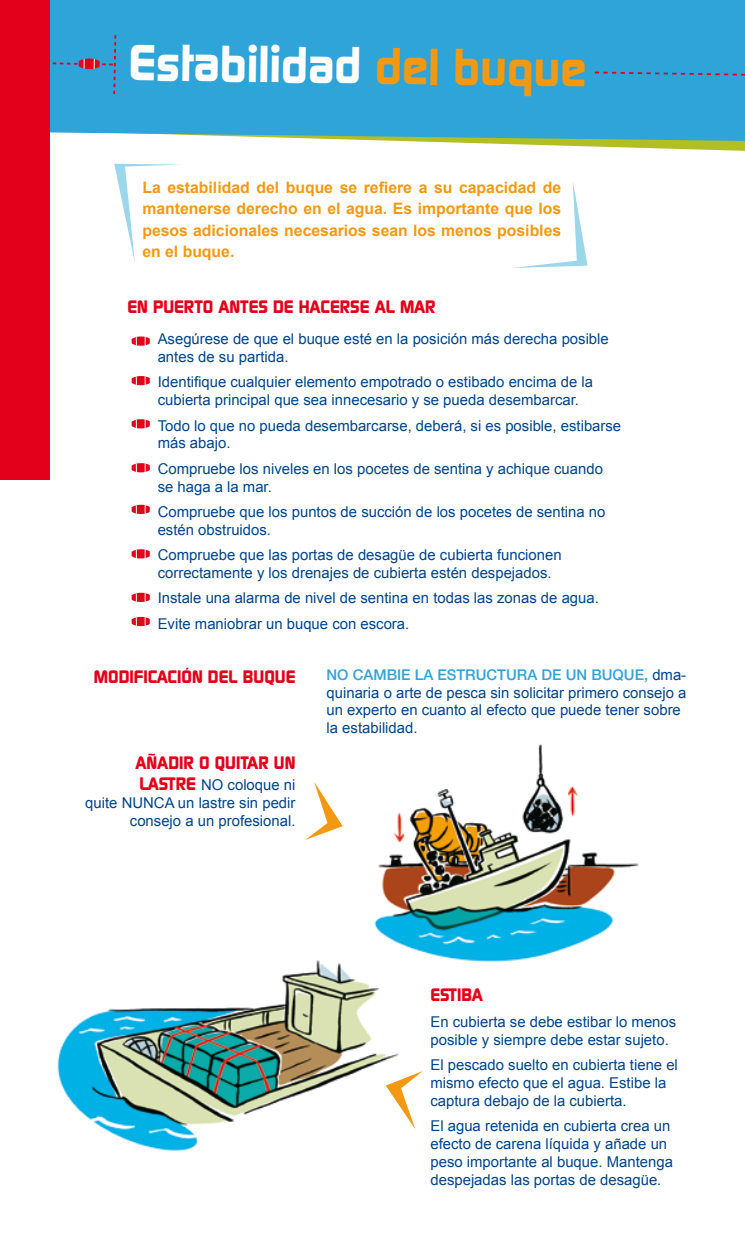
<style>
.page{position:relative;width:745px;height:1241px;background:#fff}
.page>*{position:absolute;margin:0;border:0;box-sizing:border-box;transform-origin:0 0}
.t1{font:700 49px "Digital";color:#fff}
.t2{font:700 17.5px "Digital";color:#e2001a}
.t3{font:700 15.75px/21px "Arial";color:#f39911;text-align:justify}
.t4{font:14.88px/17.8px "Arial";color:#004489}
.t5{font:500 14.88px "Helvetica Neue LT Std";color:#2fa4d8}
.s1{color:#f39911}
.s2{font-family:"Digital";font-weight:700;font-size:17.5px;color:#e2001a}
.s3{font-family:"Arial";font-weight:400;color:#004489}
</style>
<div class="page">
<svg style="left:402px;top:141px;width:342px;height:10px"></svg>
<div style="left:50px;top:0;width:694px;height:141px;background:#2fa4d8"></div>
<img style="left:57px;top:960px;width:342px;height:191px">
<img style="left:369px;top:744px;width:270px;height:220px">
<svg style="left:592px;top:71px;width:152px;height:10px;background:#3e95c7"></svg>
<svg style="left:50px;top:33px;width:67px;height:63px;background:#3b9acc"></svg>
<svg style="left:114px;top:164px;width:66px;height:98px"></svg>
<svg style="left:513px;top:182px;width:74px;height:86px"></svg>
<svg style="left:131px;top:336px;width:19px;height:10px"></svg>
<svg style="left:131px;top:376px;width:19px;height:9px"></svg>
<svg style="left:131px;top:419px;width:19px;height:9px"></svg>
<svg style="left:131px;top:463px;width:19px;height:9px"></svg>
<svg style="left:306px;top:782px;width:36px;height:57px"></svg>
<svg style="left:385px;top:1070px;width:37px;height:58px"></svg>
<svg style="left:131px;top:504px;width:19px;height:10px"></svg>
<svg style="left:131px;top:549px;width:19px;height:9px"></svg>
<svg style="left:131px;top:592px;width:19px;height:10px"></svg>
<svg style="left:131px;top:616px;width:19px;height:10px"></svg>
<div style="left:0;top:0;width:50px;height:480px;background:#e2001a"></div>
<h1 class="t1" style="left:129px;top:34px;width:459px;rotate:1deg">ESTABILIDAD <span class="s1">DELBUQUE</span></h1>
<p class="t3" style="left:142px;top:178px;width:420px">La estabilidad del buque se refiere a su capacidad de mantenerse derecho en el agua. Es importante que los pesos adicionales necesarios sean los menos posibles en el buque.</p>
<p class="t2" style="left:127px;top:296px;width:102px">EN PUERTO ANTE</p>
<p class="t2" style="left:258px;top:296px;width:179px">S DE HACERSE AL MAR</p>
<p class="t4" style="left:157px;top:330px;width:452px">Asegúrese de que el buque esté en la posición más derecha posible antes de su partida.</p>
<p class="t4" style="left:157px;top:373px;width:436px">Identifique cualquier elemento empotrado o estibado encima de la cubierta principal que sea innecesario y se pueda desembarcar.</p>
<p class="t4" style="left:157px;top:416px;width:465px">Todo lo que no pueda desembarcarse, deberá, si es posible, estibarse más abajo.</p>
<p class="t4" style="left:157px;top:459px;width:446px">Compruebe los niveles en los pocetes de sentina y achique cuando se haga a la mar.</p>
<p class="t4" style="left:157px;top:503px;width:449px">Compruebe que los puntos de succión de los pocetes de sentina no estén obstruidos.</p>
<p class="t4" style="left:157px;top:546px;width:405px">Compruebe que las portas de desagüe de cubierta funcionen correctamente y los drenajes de cubierta estén despejados.</p>
<p class="t4" style="left:157px;top:585px;width:442px;line-height:25.4px">Instale una alarma de nivel de sentina en todas las zonas de agua.<br>Evite maniobrar un buque con escora.</p>
<p class="t2" style="left:94px;top:666px;width:201px">MODIFICACIÓN DEL BUQUE</p>
<p class="t2" style="left:135px;top:752px;width:160px">AÑADIR O QUITAR UN</p>
<p class="t4" style="left:85px;top:776px;width:212px;text-align:right"><span class="s2">LASTRE</span> NO coloque ni<br>quite NU NCA un lastre sin pedir consejo a un profesional.</p>
<p class="t5" style="left:326px;top:665px;width:121px">NO CAMBIE LA EST</p>
<p class="t5" style="left:465px;top:665px;width:222px">RUCTURA DE UN BUQUE, <span class="s3">dma-</span></p>
<p class="t4" style="left:326px;top:683px;width:361px">quinaria o arte de pesca sin solicitar primero consejo a un experto en cuanto al efecto que puede tener sobre la estabilidad.</p>
<p class="t2" style="left:430px;top:984px;width:43px">ESTIBA</p>
<p class="t4" style="left:430px;top:1012px;width:247px">En cubierta se debe estibar lo menos posible y siempre debe estar sujeto.</p>
<p class="t4" style="left:430px;top:1055px;width:249px">El pescado suelto en cubierta tiene el mismo efecto que el agua. Estibe la captura debajo de la cubierta.</p>
<p class="t4" style="left:430px;top:1116px;width:244px">El agua retenida en cubierta crea un efecto de carena líquida y añade un peso importante al buque. Mantenga despejadas las portas de desagüe.</p>
</div>
